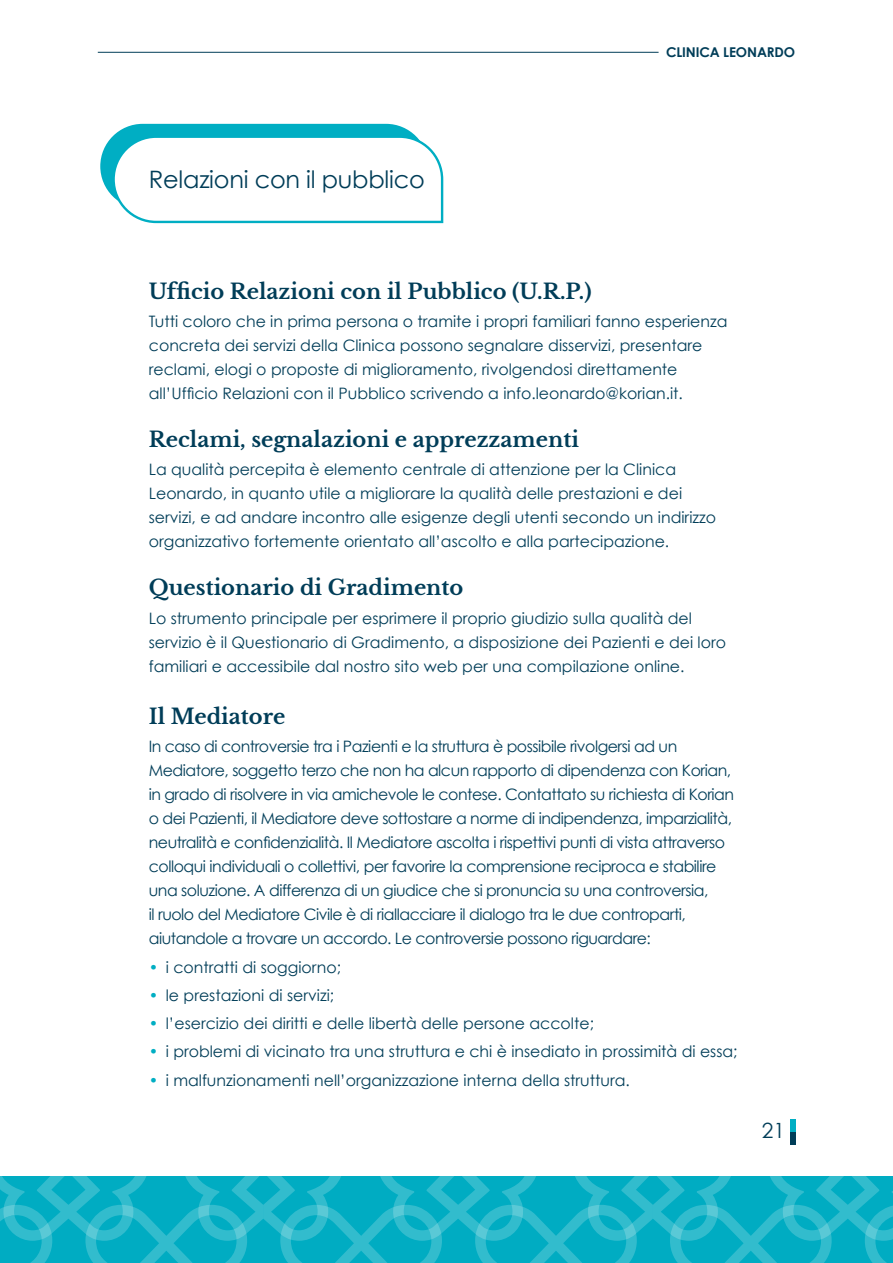
<style>
.page{position:relative;width:893px;height:1263px;background:#fff}
.page>*{position:absolute;margin:0;border:0;box-sizing:border-box;transform-origin:0 0}
.t1{font:24px "Century Gothic";letter-spacing:-.01em;color:#003d58}
.t2{font:700 21px "Libre Baskerville";color:#003d58}
.t3{font:21px "Century Gothic";color:#003d58}
.t4{font:15.75px/24px "Century Gothic";color:#003d58}
.t5{font:15.75px/24px "Century Gothic";letter-spacing:-.03em;color:#003d58}
.t6{font:700 13.5px "Century Gothic";letter-spacing:-.01em;color:#003d58}
.s1{color:#00aec3}
</style>
<div class="page">
<svg style="left:0;top:1176px;width:893px;height:87px;background:#14b2c6"></svg>
<div style="left:790px;top:1132px;width:5px;height:12px;background:#003d58"></div>
<div style="left:790px;top:1119px;width:5px;height:13px;background:#00aec3"></div>
<hr style="left:98px;top:52px;width:561px;height:1px;background:#003d58">
<svg style="left:100px;top:124px;width:344px;height:100px"></svg>
<h1 class="t1" style="left:149px;top:165px;width:277px">Relazioni con il pubblico</h1>
<p class="t6" style="left:666px;top:44px;width:131px">CLINICA LEONARDO</p>
<h2 class="t2" style="left:149px;top:279px;width:444px">Ufficio Relazioni con il Pubblico (U.R.P.)</h2>
<p class="t4" style="left:149px;top:309px;width:580px">Tutti coloro che in prima persona o tramite i propri familiari fanno esperienza concreta dei servizi della Clinica possono segnalare disservizi, presentare reclami, elogi o proposte di miglioramento, rivolgendosi direttamente all’Ufficio Relazioni con il Pubblico scrivendo a info.leonardo@korian.it.</p>
<h2 class="t2" style="left:149px;top:427px;width:432px">Reclami, segnalazioni e apprezzamenti</h2>
<p class="t4" style="left:149px;top:457px;width:569px">La qualità percepita è elemento centrale di attenzione per la Clinica Leonardo, in quanto utile a migliorare la qualità delle prestazioni e dei servizi, e ad andare incontro alle esigenze degli utenti secondo un indirizzo organizzativo fortemente orientato all’ascolto e alla partecipazione.</p>
<h2 class="t2" style="left:149px;top:575px;width:316px">Questionario di Gradimento</h2>
<p class="t4" style="left:149px;top:606px;width:579px">Lo strumento principale per esprimere il proprio giudizio sulla qualità del servizio è il Questionario di Gradimento, a disposizione dei Pazienti e dei loro familiari e accessibile dal nostro sito web per una compilazione online.</p>
<h2 class="t2" style="left:149px;top:704px;width:138px">Il Mediatore</h2>
<p class="t5" style="left:149px;top:734px;width:587px">In caso di controversie tra i Pazienti e la struttura è possibile rivolgersi ad un Mediatore, soggetto terzo che non ha alcun rapporto di dipendenza con Korian, in grado di risolvere in via amichevole le contese. Contattato su richiesta di Korian o dei Pazienti, il Mediatore deve sottostare a norme di indipendenza, imparzialità, neutralità e confidenzialità. Il Mediatore ascolta i rispettivi punti di vista attraverso colloqui individuali o collettivi, per favorire la comprensione reciproca e stabilire una soluzione. A differenza di un giudice che si pronuncia su una controversia,<br>il ruolo del Mediatore Civile è di riallacciare il dialogo tra le due controparti, aiutandole a trovare un accordo. Le controversie possono riguardare:</p>
<p class="t4" style="left:149px;top:954px;width:194px"><span class="s1">•</span> i contratti di soggiorno;</p>
<p class="t4" style="left:149px;top:983px;width:187px"><span class="s1">•</span> le prestazioni di servizi;</p>
<p class="t4" style="left:149px;top:1011px;width:447px"><span class="s1">•</span> l’esercizio dei diritti e delle libertà delle persone accolte;</p>
<p class="t4" style="left:149px;top:1039px;width:590px"><span class="s1">•</span> i problemi di vicinato tra una struttura e chi è insediato in prossimità di essa;</p>
<p class="t4" style="left:149px;top:1068px;width:483px"><span class="s1">•</span> i malfunzionamenti nell’organizzazione interna della struttura.</p>
<h2 class="t3" style="left:762px;top:1118px;width:25px">21</h2>
</div>
